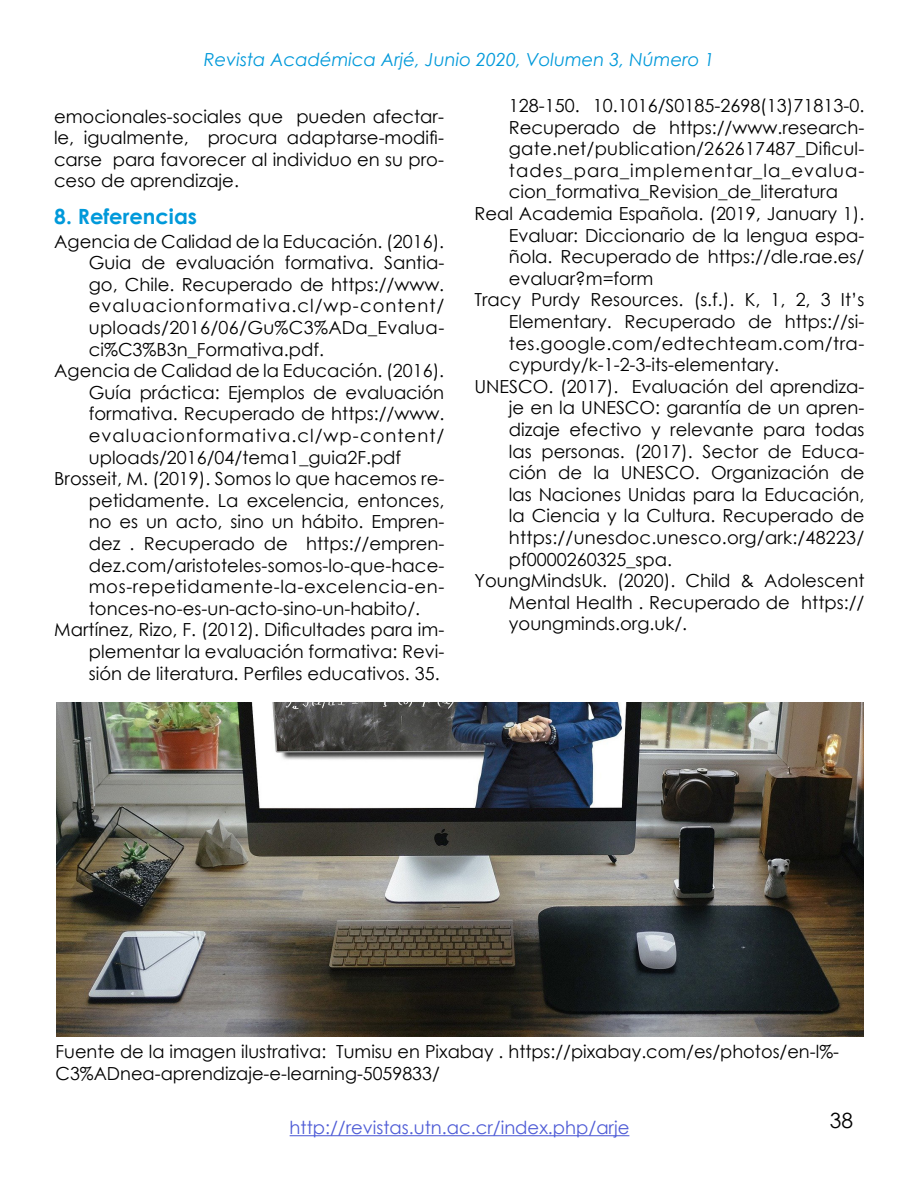
<style>
.page{position:relative;width:918px;height:1188px;background:#fff}
.page>*{position:absolute;margin:0;border:0;box-sizing:border-box;transform-origin:0 0}
.t1{font:700 21px "Century Gothic";color:#0099da}
.t2{font:21px "Century Gothic";color:#000}
.Parrafo_Arjé{font:18px/21.6px "Century Gothic";color:#000;text-align:justify}
.t3{font:italic 18px "Century Gothic";color:#0099da}
.t4{font:18px "Century Gothic";color:#4f5cd6}
</style>
<div class="page">
<hr style="left:290px;top:1135px;width:339px;height:1px;background:#4f5cd6">
<img style="left:57px;top:702px;width:807px;height:334px">
<p class="t3" style="left:204px;top:47px;width:512px">Revista Académica Arjé, Junio 2020, Volumen 3, Número 1</p>
<p class="Parrafo_Arjé" style="left:54px;top:105px;width:391px">emocionales-sociales que pueden afectar&shy;le, igualmente, procura adaptarse-modifi&shy;carse para favorecer al individuo en su pro&shy;ceso de aprendizaje.</p>
<p class="t1" style="left:54px;top:200px;width:144px">8. Referencias</p>
<p class="Parrafo_Arjé" style="left:89px;top:230px;width:357px;text-indent:-34px">Agencia de Calidad de la Educación. (2016).<br>Guia de evaluación formativa. Santia&shy;go, Chile. Recuperado de https://www. evaluacionformativa.cl/wp-content/ uploads/2016/06/Gu%C3%ADa_Evalua&shy;ci%C3%B3n_Formativa.pdf.</p>
<p class="Parrafo_Arjé" style="left:89px;top:360px;width:357px;text-indent:-34px">Agencia de Calidad de la Educación. (2016).<br>Guía práctica: Ejemplos de evaluación formativa. Recuperado de https://www. evaluacionformativa.cl/wp-content/ uploads/2016/04/tema1_guia2F.pdf</p>
<p class="Parrafo_Arjé" style="left:89px;top:468px;width:357px;text-indent:-34px">Brosseit, M. (2019). Somos lo que hacemos re&shy;petidamente. La excelencia, entonces, no es un acto, sino un hábito. Empren&shy;dez . Recuperado de https://empren&shy;dez.com/aristoteles-somos-lo-que-hace&shy;mos-repetidamente-la-excelencia-en&shy;tonces-no-es-un-acto-sino-un-habito/.</p>
<p class="Parrafo_Arjé" style="left:89px;top:619px;width:357px;text-indent:-34px">Martínez, Rizo, F. (2012). Dificultades para im&shy;plementar la evaluación formativa: Revi&shy;sión de literatura. Perfiles educativos. 35.</p>
<p class="Parrafo_Arjé" style="left:509px;top:94px;width:357px">128-150. 10.1016/S0185-2698(13)71813-0.<br>Recuperado de https://www.research&shy;gate.net/publication/262617487_Dificul&shy;tades_para_implementar_la_evalua&shy;cion_formativa_Revision_de_literatura</p>
<p class="Parrafo_Arjé" style="left:509px;top:202px;width:357px;text-indent:-34px">Real Academia Española. (2019, January 1).<br>Evaluar: Diccionario de la lengua espa&shy;ñola. Recuperado de https://dle.rae.es/ evaluar?m=form</p>
<p class="Parrafo_Arjé" style="left:509px;top:289px;width:357px;text-indent:-34px">Tracy Purdy Resources. (s.f.). K, 1, 2, 3 It’s Elementary. Recuperado de https://si&shy;tes.google.com/edtechteam.com/tra&shy;cypurdy/k-1-2-3-its-elementary.</p>
<p class="Parrafo_Arjé" style="left:509px;top:375px;width:357px;text-indent:-34px">UNESCO. (2017). Evaluación del aprendiza&shy;je en la UNESCO: garantía de un apren&shy;dizaje efectivo y relevante para todas las personas. (2017). Sector de Educa&shy;ción de la UNESCO. Organización de las Naciones Unidas para la Educación, la Ciencia y la Cultura. Recuperado de https://unesdoc.unesco.org/ark:/48223/ pf0000260325_spa.</p>
<p class="Parrafo_Arjé" style="left:509px;top:570px;width:357px;text-indent:-34px">YoungMindsUk. (2020). Child &amp; Adolescent Mental Health . Recuperado de https:// youngminds.org.uk/.</p>
<p class="Parrafo_Arjé" style="left:56px;top:1040px;width:785px">Fuente de la imagen ilustrativa: Tumisu en Pixabay . https://pixabay.com/es/photos/en-l%-<br>C3%ADnea-aprendizaje-e-learning-5059833/</p>
<p class="t4" style="left:290px;top:1115px;width:341px">http://revistas.utn.ac.cr/index.php/arje</p>
<p class="t2" style="left:830px;top:1106px;width:25px">38</p>
</div>
